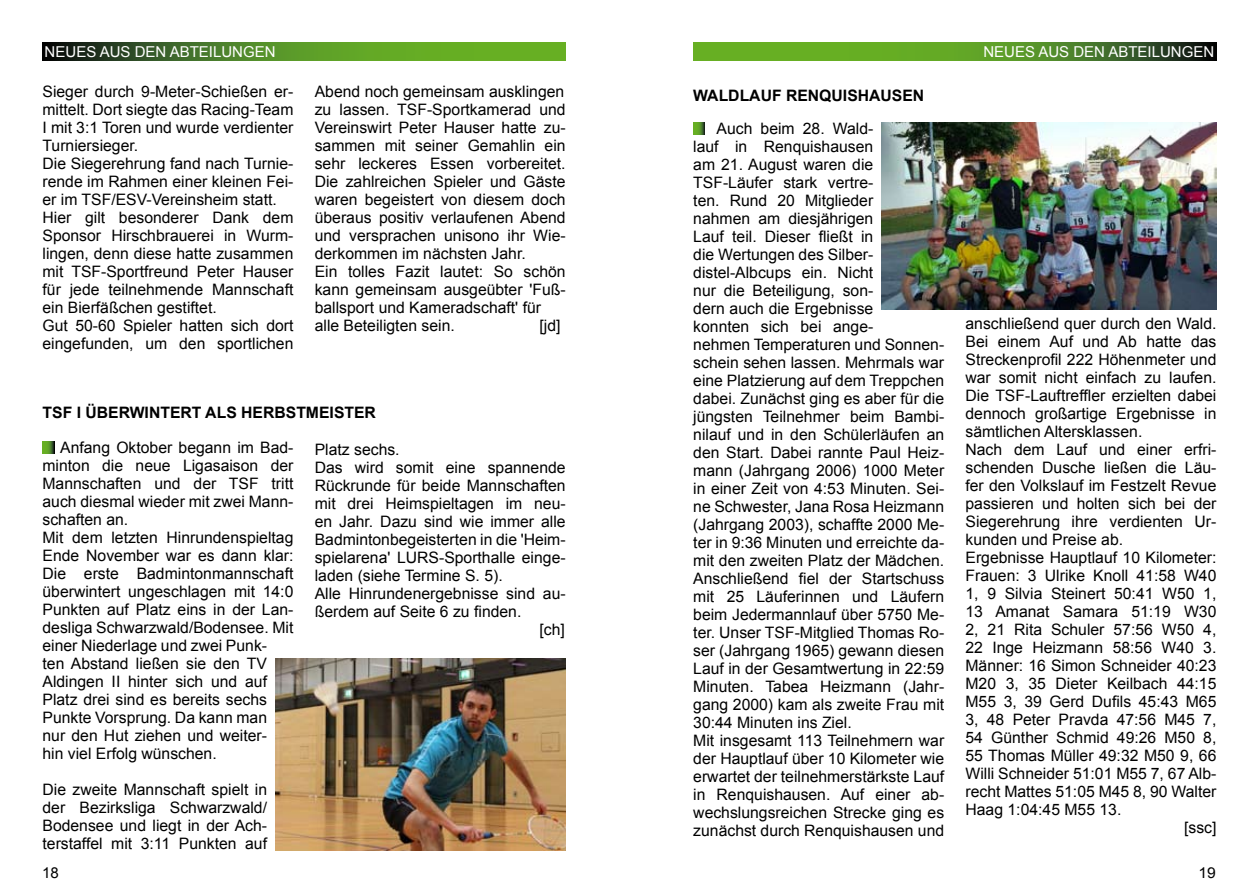
<style>
.page{position:relative;width:1259px;height:893px;background:#fff}
.page>*{position:absolute;margin:0;border:0;box-sizing:border-box;transform-origin:0 0}
.t1{font:15.75px/18px "Arial";color:#000}
.t2{font:700 15.75px "Arial";color:#000}
.t3{font:15px "Arial";color:#fff}
.t4{font:15px "Arial";color:#000}
.t5{font:15px "Arial";color:#000;scale:1.04 1}
</style>
<div class="page">
<svg style="left:43px;top:43px;width:523px;height:17px;background:#4e8424"></svg>
<svg style="left:693px;top:43px;width:523px;height:17px;background:#538d24"></svg>
<svg style="left:43px;top:441px;width:11px;height:12px"></svg>
<img style="left:882px;top:122px;width:334px;height:187px">
<svg style="left:693px;top:122px;width:12px;height:12px"></svg>
<img style="left:276px;top:658px;width:290px;height:192px">
<p class="t3" style="left:45px;top:42px;width:232px">NEUES AUS DEN ABTEILUNGEN</p>
<p class="t1" style="left:43px;top:82px;width:252px">Sieger durch 9-Meter-Schießen er&shy;mittelt. Dort siegte das Racing-Team<br>I mit 3:1 Toren und wurde verdienter<br>Turniersieger.<br>Die Siegerehrung fand nach Turnie&shy;rende im Rahmen einer kleinen Fei&shy;er im TSF/ESV-Vereinsheim statt.<br>Hier gilt besonderer Dank dem<br>Sponsor Hirschbrauerei in Wurm&shy;lingen, denn diese hatte zusammen mit TSF-Sportfreund Peter Hauser für jede teilnehmende Mannschaft ein Bierfäßchen gestiftet.<br>Gut 50-60 Spieler hatten sich dort eingefunden, um den sportlichen</p>
<p class="t1" style="left:315px;top:82px;width:252px">Abend noch gemeinsam ausklingen zu lassen. TSF-Sportkamerad und<br>Vereinswirt Peter Hauser hatte zu&shy;sammen mit seiner Gemahlin ein sehr leckeres Essen vorbereitet.<br>Die zahlreichen Spieler und Gäste waren begeistert von diesem doch überaus positiv verlaufenen Abend und versprachen unisono ihr Wie&shy;derkommen im nächsten Jahr.<br>Ein tolles Fazit lautet: So schön kann gemeinsam ausgeübter 'Fuß&shy;ballsport und Kameradschaft' für alle Beteiligten sein.</p>
<p class="t1" style="left:539px;top:316px;width:23px">[jd]</p>
<p class="t2" style="left:43px;top:402px;width:335px">TSF I ÜBERWINTERT ALS HERBSTMEISTER</p>
<p class="t1" style="left:43px;top:438px;width:252px;text-indent:18px">Anfang Oktober begann im Bad&shy;minton die neue Ligasaison der<br>Mannschaften und der TSF tritt auch diesmal wieder mit zwei Mann&shy;schaften an.<br>Mit dem letzten Hinrundenspieltag<br>Ende November war es dann klar:<br>Die erste Badmintonmannschaft überwintert ungeschlagen mit 14:0<br>Punkten auf Platz eins in der Lan&shy;desliga Schwarzwald/Bodensee. Mit einer Niederlage und zwei Punk-<br>ten Abstand ließen sie den TV<br>Aldingen II hinter sich und auf<br>Platz drei sind es bereits sechs<br>Punkte Vorsprung. Da kann man nur den Hut ziehen und weiter-<br>hin viel Erfolg wünschen.</p>
<p class="t1" style="left:43px;top:780px;width:226px;text-align:justify">Die zweite Mannschaft spielt in der Bezirksliga Schwarzwald/ Bodensee und liegt in der Ach&shy;terstaffel mit 3:11 Punkten auf</p>
<p class="t1" style="left:315px;top:440px;width:86px">Platz sechs.</p>
<p class="t1" style="left:315px;top:458px;width:252px">Das wird somit eine spannende</p>
<p class="t1" style="left:315px;top:476px;width:252px">Rückrunde für beide Mannschaften</p>
<p class="t1" style="left:315px;top:494px;width:252px">mit drei Heimspieltagen im neu-</p>
<p class="t1" style="left:315px;top:512px;width:252px">en Jahr. Dazu sind wie immer alle</p>
<p class="t1" style="left:315px;top:530px;width:252px">Badmintonbegeisterten in die 'Heim-</p>
<p class="t1" style="left:315px;top:548px;width:252px">spielarena' LURS-Sporthalle einge-</p>
<p class="t1" style="left:315px;top:566px;width:189px">laden (siehe Termine S. 5).</p>
<p class="t1" style="left:315px;top:584px;width:252px">Alle Hinrundenergebnisse sind au-</p>
<p class="t1" style="left:315px;top:602px;width:208px">ßerdem auf Seite 6 zu finden.</p>
<p class="t1" style="left:539px;top:620px;width:27px">[ch]</p>
<p class="t2" style="left:693px;top:85px;width:232px">WALDLAUF RENQUISHAUSEN</p>
<p class="t1" style="left:693px;top:119px;width:252px;text-indent:23px">Auch beim 28. Wald-<br>lauf in Renquishausen<br>am 21. August waren die<br>TSF-Läufer stark vertre-<br>ten. Rund 20 Mitglieder<br>nahmen am diesjährigen<br>Lauf teil. Dieser fließt in<br>die Wertungen des Silber&shy;distel-Albcups ein. Nicht<br>nur die Beteiligung, son-<br>dern auch die Ergebnisse<br>konnten sich bei ange-<br>nehmen Temperaturen und Sonnen&shy;schein sehen lassen. Mehrmals war eine Platzierung auf dem Treppchen dabei. Zunächst ging es aber für die jüngsten Teilnehmer beim Bambi&shy;nilauf und in den Schülerläufen an den Start. Dabei rannte Paul Heiz&shy;mann (Jahrgang 2006) 1000 Meter in einer Zeit von 4:53 Minuten. Sei&shy;ne Schwester, Jana Rosa Heizmann (Jahrgang 2003), schaffte 2000 Me&shy;ter in 9:36 Minuten und erreichte da&shy;mit den zweiten Platz der Mädchen.<br>Anschließend fiel der Startschuss mit 25 Läuferinnen und Läufern beim Jedermannlauf über 5750 Me&shy;ter. Unser TSF-Mitglied Thomas Ro&shy;ser (Jahrgang 1965) gewann diesen<br>Lauf in der Gesamtwertung in 22:59<br>Minuten. Tabea Heizmann (Jahr&shy;gang 2000) kam als zweite Frau mit<br>30:44 Minuten ins Ziel.<br>Mit insgesamt 113 Teilnehmern war der Hauptlauf über 10 Kilometer wie erwartet der teilnehmerstärkste Lauf in Renquishausen. Auf einer ab&shy;wechslungsreichen Strecke ging es zunächst durch Renquishausen und</p>
<p class="t3" style="left:983px;top:42px;width:232px">NEUES AUS DEN ABTEILUNGEN</p>
<p class="t1" style="left:965px;top:315px;width:252px">anschließend quer durch den Wald.</p>
<p class="t1" style="left:965px;top:333px;width:252px">Bei einem Auf und Ab hatte das</p>
<p class="t1" style="left:965px;top:351px;width:252px">Streckenprofil 222 Höhenmeter und</p>
<p class="t1" style="left:965px;top:369px;width:252px">war somit nicht einfach zu laufen.</p>
<p class="t1" style="left:965px;top:387px;width:252px">Die TSF-Lauftreffler erzielten dabei</p>
<p class="t1" style="left:965px;top:405px;width:252px">dennoch großartige Ergebnisse in</p>
<p class="t1" style="left:965px;top:423px;width:178px">sämtlichen Altersklassen.</p>
<p class="t1" style="left:965px;top:441px;width:252px">Nach dem Lauf und einer erfri-</p>
<p class="t1" style="left:965px;top:459px;width:252px">schenden Dusche ließen die Läu-</p>
<p class="t1" style="left:965px;top:477px;width:252px">fer den Volkslauf im Festzelt Revue</p>
<p class="t1" style="left:965px;top:495px;width:252px">passieren und holten sich bei der</p>
<p class="t1" style="left:965px;top:513px;width:252px">Siegerehrung ihre verdienten Ur-</p>
<p class="t1" style="left:965px;top:531px;width:159px">kunden und Preise ab.</p>
<p class="t1" style="left:965px;top:549px;width:252px">Ergebnisse Hauptlauf 10 Kilometer:</p>
<p class="t1" style="left:965px;top:567px;width:252px">Frauen: 3 Ulrike Knoll 41:58 W40</p>
<p class="t1" style="left:965px;top:585px;width:252px">1, 9 Silvia Steinert 50:41 W50 1,</p>
<p class="t1" style="left:965px;top:603px;width:252px">13 Amanat Samara 51:19 W30</p>
<p class="t1" style="left:965px;top:621px;width:252px">2, 21 Rita Schuler 57:56 W50 4,</p>
<p class="t1" style="left:965px;top:639px;width:252px">22 Inge Heizmann 58:56 W40 3.</p>
<p class="t1" style="left:965px;top:657px;width:252px">Männer: 16 Simon Schneider 40:23</p>
<p class="t1" style="left:965px;top:675px;width:251px">M20 3, 35 Dieter Keilbach 44:15</p>
<p class="t1" style="left:965px;top:693px;width:251px">M55 3, 39 Gerd Dufils 45:43 M65</p>
<p class="t1" style="left:965px;top:711px;width:252px">3, 48 Peter Pravda 47:56 M45 7,</p>
<p class="t1" style="left:965px;top:729px;width:252px">54 Günther Schmid 49:26 M50 8,</p>
<p class="t1" style="left:965px;top:747px;width:252px">55 Thomas Müller 49:32 M50 9, 66</p>
<p class="t1" style="left:965px;top:765px;width:252px">Willi Schneider 51:01 M55 7, 67 Alb-</p>
<p class="t1" style="left:965px;top:783px;width:252px">recht Mattes 51:05 M45 8, 90 Walter</p>
<p class="t1" style="left:965px;top:801px;width:157px">Haag 1:04:45 M55 13.</p>
<p class="t1" style="left:1184px;top:819px;width:34px">[ssc]</p>
<p class="t4" style="left:42px;top:863px;width:18px">18</p>
<p class="t5" style="left:1198px;top:863px;width:18px">19</p>
</div>
